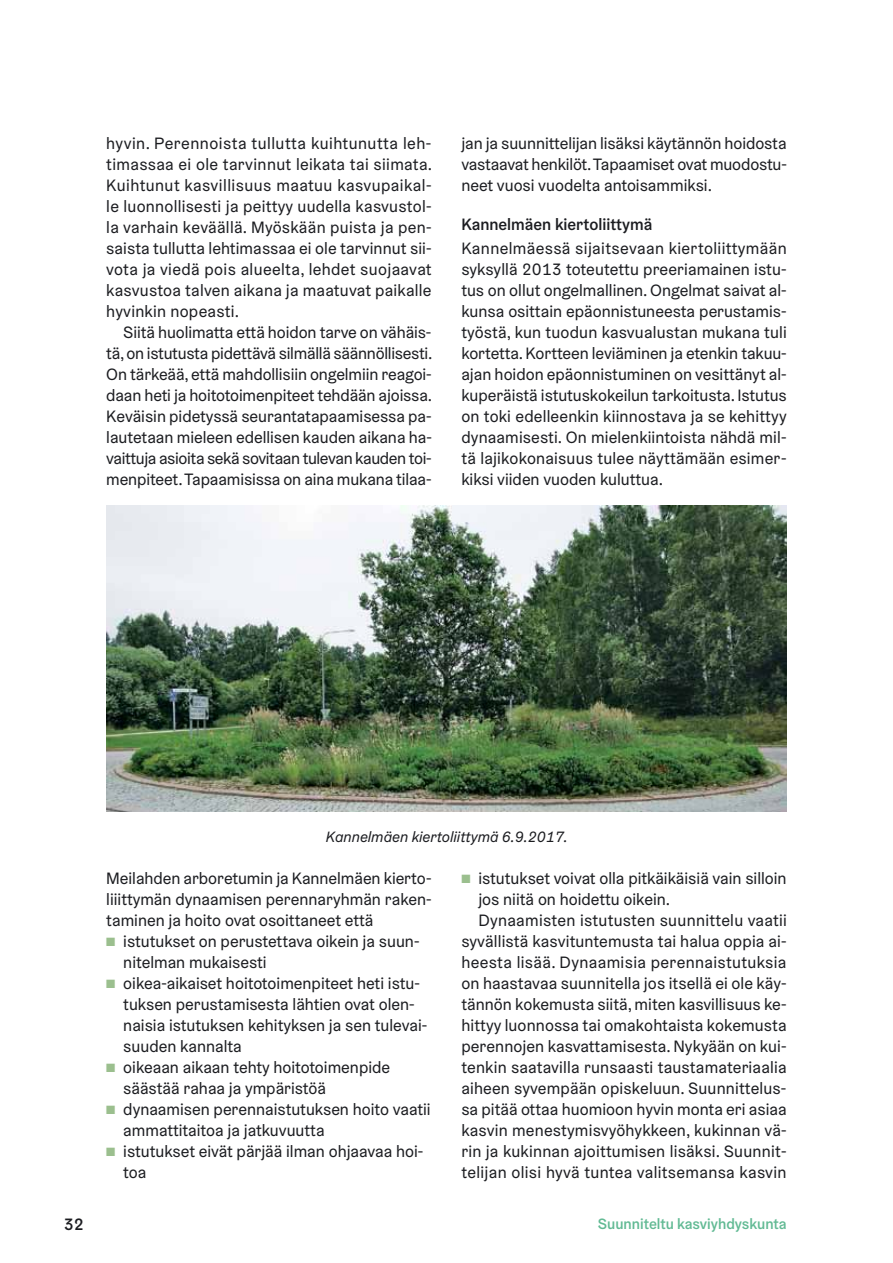
<style>
.page{position:relative;width:893px;height:1263px;background:#fff}
.page>*{position:absolute;margin:0;border:0;box-sizing:border-box;transform-origin:0 0}
.t1{font:16.5px/21px "Helsinki Grotesk";color:#1b1c20;text-align:justify}
.t2{font:16.5px "Helsinki Grotesk";letter-spacing:.02em;color:#1b1c20}
.t3{font:500 16.5px "Helsinki Grotesk";color:#1b1c20}
.t4{font:italic 15px "Helsinki Grotesk";color:#1b1c20}
.t5{font:500 15px "Helsinki Grotesk";color:#62ba94}
.s1{color:#9bbf8e}
</style>
<div class="page">
<img style="left:106px;top:506px;width:681px;height:306px">
<p class="t1" style="left:106px;top:132px;width:328px">hyvin. Perennoista tullutta kuihtunutta leh&shy;timassaa ei ole tarvinnut leikata tai siimata.<br>Kuihtunut kasvillisuus maatuu kasvupaikal&shy;le luonnollisesti ja peittyy uudella kasvustol&shy;la varhain keväällä. Myöskään puista ja pen&shy;saista tullutta lehtimassaa ei ole tarvinnut sii&shy;vota ja viedä pois alueelta, lehdet suojaavat kasvustoa talven aikana ja maatuvat paikalle hyvinkin nopeasti.</p>
<p class="t1" style="left:106px;top:321px;width:328px;text-indent:17px">Siitä huolimatta että hoidon tarve on vähäis&shy;tä, on istutusta pidettävä silmällä säännöllisesti.<br>On tärkeää, että mahdollisiin ongelmiin reagoi&shy;daan heti ja hoitotoimenpiteet tehdään ajoissa.<br>Keväisin pidetyssä seurantatapaamisessa pa&shy;lautetaan mieleen edellisen kauden aikana ha&shy;vaittuja asioita sekä sovitaan tulevan kauden toi&shy;menpiteet. Tapaamisissa on aina mukana tilaa-</p>
<p class="t1" style="left:461px;top:132px;width:327px">jan ja suunnittelijan lisäksi käytännön hoidosta vastaavat henkilöt. Tapaamiset ovat muodostu&shy;neet vuosi vuodelta antoisammiksi.</p>
<p class="t3" style="left:461px;top:214px;width:192px">Kannelmäen kiertoliittymä</p>
<p class="t1" style="left:461px;top:237px;width:327px">Kannelmäessä sijaitsevaan kiertoliittymään syksyllä 2013 toteutettu preeriamainen istu&shy;tus on ollut ongelmallinen. Ongelmat saivat al&shy;kunsa osittain epäonnistuneesta perustamis&shy;työstä, kun tuodun kasvualustan mukana tuli kortetta. Kortteen leviäminen ja etenkin takuu&shy;ajan hoidon epäonnistuminen on vesittänyt al&shy;kuperäistä istutuskokeilun tarkoitusta. Istutus on toki edelleenkin kiinnostava ja se kehittyy dynaamisesti. On mielenkiintoista nähdä mil&shy;tä lajikokonaisuus tulee näyttämään esimer&shy;kiksi viiden vuoden kuluttua.</p>
<p class="t4" style="left:326px;top:827px;width:243px">Kannelmäen kiertoliittymä 6.9.2017.</p>
<p class="t1" style="left:106px;top:867px;width:327px">Meilahden arboretumin ja Kannelmäen kierto&shy;liiittymän dynaamisen perennaryhmän raken&shy;taminen ja hoito ovat osoittaneet että</p>
<p class="t1" style="left:123px;top:930px;width:298px;text-indent:-17px"><span class="s1">■</span> istutukset on perustettava oikein ja suun&shy;nitelman mukaisesti</p>
<p class="t1" style="left:123px;top:972px;width:305px;text-align:left;text-indent:-17px"><span class="s1">■</span> oikea-aikaiset hoitotoimenpiteet heti istu&shy;tuksen perustamisesta lähtien ovat olen&shy;naisia istutuksen kehityksen ja sen tulevai&shy;suuden kannalta</p>
<p class="t1" style="left:123px;top:1056px;width:268px;text-indent:-17px"><span class="s1">■</span> oikeaan aikaan tehty hoitotoimenpide säästää rahaa ja ympäristöä</p>
<p class="t1" style="left:123px;top:1098px;width:309px;text-indent:-17px"><span class="s1">■</span> dynaamisen perennaistutuksen hoito vaatii ammattitaitoa ja jatkuvuutta</p>
<p class="t1" style="left:123px;top:1140px;width:302px;text-indent:-17px"><span class="s1">■</span> istutukset eivät pärjää ilman ohjaavaa hoi&shy;toa</p>
<p class="t1" style="left:461px;top:867px;width:327px"><span class="s1">■</span> istutukset voivat olla pitkäikäisiä vain silloin</p>
<p class="t1" style="left:478px;top:888px;width:193px">jos niitä on hoidettu oikein.</p>
<p class="t2" style="left:478px;top:910px;width:310px">Dynaamisten istutusten suunnittelu vaatii</p>
<p class="t1" style="left:461px;top:930px;width:327px">syvällistä kasvituntemusta tai halua oppia ai-</p>
<p class="t2" style="left:461px;top:952px;width:327px">heesta lisää. Dynaamisia perennaistutuksia</p>
<p class="t1" style="left:461px;top:972px;width:327px">on haastavaa suunnitella jos itsellä ei ole käy-</p>
<p class="t1" style="left:461px;top:993px;width:327px">tännön kokemusta siitä, miten kasvillisuus ke-</p>
<p class="t1" style="left:461px;top:1014px;width:327px">hittyy luonnossa tai omakohtaista kokemusta</p>
<p class="t1" style="left:461px;top:1035px;width:327px">perennojen kasvattamisesta. Nykyään on kui-</p>
<p class="t1" style="left:461px;top:1056px;width:327px">tenkin saatavilla runsaasti taustamateriaalia</p>
<p class="t1" style="left:461px;top:1077px;width:327px">aiheen syvempään opiskeluun. Suunnittelus-</p>
<p class="t1" style="left:461px;top:1098px;width:327px">sa pitää ottaa huomioon hyvin monta eri asiaa</p>
<p class="t1" style="left:461px;top:1119px;width:327px">kasvin menestymisvyöhykkeen, kukinnan vä-</p>
<p class="t1" style="left:461px;top:1140px;width:327px">rin ja kukinnan ajoittumisen lisäksi. Suunnit-</p>
<p class="t2" style="left:461px;top:1162px;width:327px">telijan olisi hyvä tuntea valitsemansa kasvin</p>
<p class="t3" style="left:64px;top:1214px;width:21px">32</p>
<p class="t5" style="left:598px;top:1215px;width:190px">Suunniteltu kasviyhdyskunta</p>
</div>
